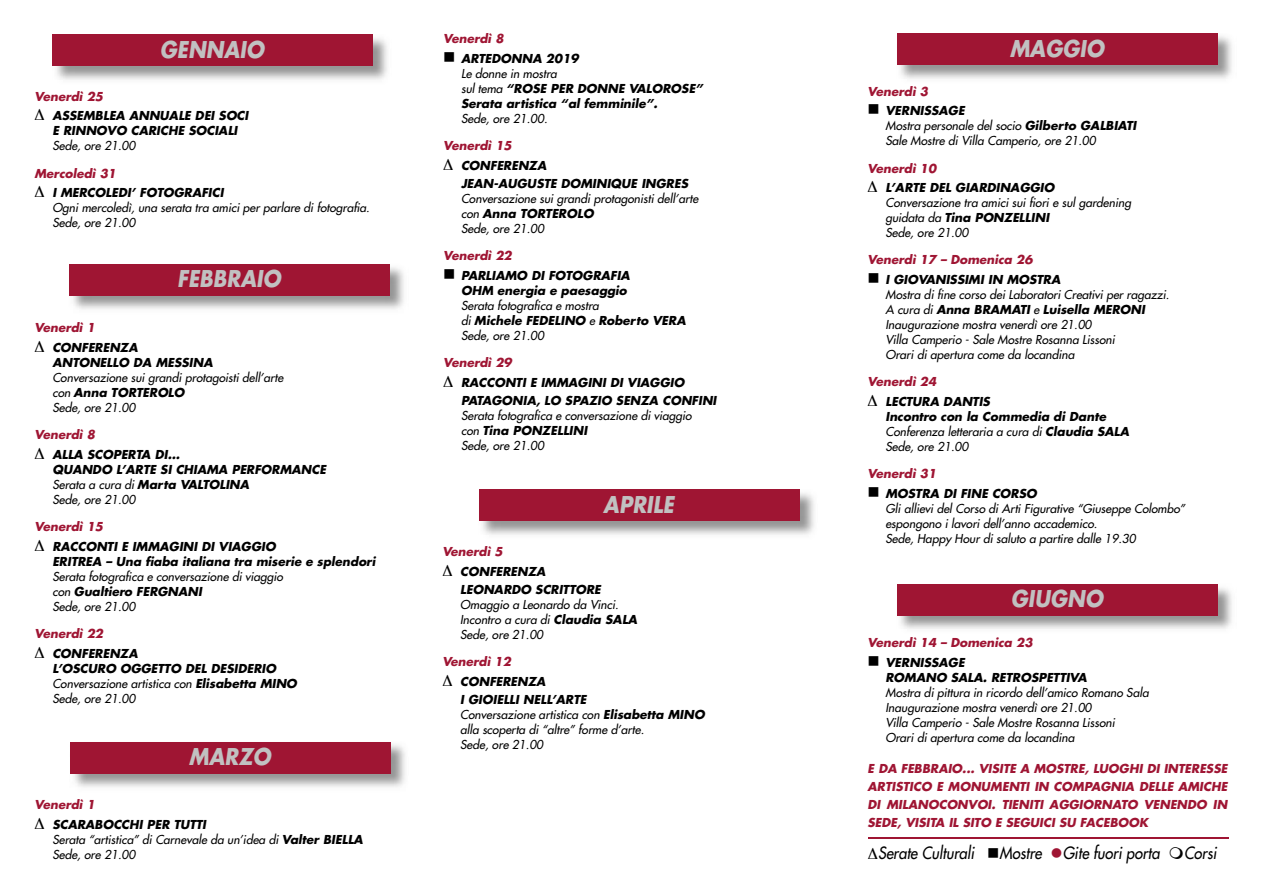
<style>
.page{position:relative;width:1263px;height:893px;background:#fff}
.page>*{position:absolute;margin:0;border:0;box-sizing:border-box;transform-origin:0 0}
.t1{font:italic 700 22.5px "Futura";color:#c1c1c1;scale:.9 1}
.t2{font:italic 16.5px "Futura";color:#000;scale:.9 1}
.t3{font:italic 12px/15px "Futura";color:#000}
.t4{font:italic 700 12px/15px "Futura";color:#000}
.t5{font:italic 700 12px/18px "Futura";color:#9f1533;text-align:justify}
.s1{font-weight:700}
.s2{font-weight:400}
.s3{color:#9f1533}
</style>
<div class="page">
<hr style="left:868px;top:837px;width:361px;height:1px;background:#9f1533">
<img style="left:52px;top:34px;width:335px;height:46px">
<div style="left:53px;top:35px;width:320px;height:31px;background:#9f1533"></div>
<img style="left:69px;top:267px;width:335px;height:42px">
<div style="left:69px;top:264px;width:321px;height:31px;background:#9f1533"></div>
<img style="left:70px;top:744px;width:335px;height:43px">
<div style="left:70px;top:742px;width:321px;height:31px;background:#9f1533"></div>
<img style="left:479px;top:489px;width:335px;height:46px">
<div style="left:479px;top:490px;width:321px;height:31px;background:#9f1533"></div>
<img style="left:897px;top:33px;width:335px;height:46px">
<div style="left:897px;top:34px;width:321px;height:31px;background:#9f1533"></div>
<img style="left:897px;top:588px;width:335px;height:41px">
<div style="left:897px;top:584px;width:321px;height:31px;background:#9f1533"></div>
<h1 class="t1" style="left:160px;top:33px;width:117px">GENNAIO</h1>
<p class="t5" style="left:35px;top:87px;width:70px">Venerdì 25</p>
<p class="t4" style="left:52px;top:108px;width:198px">ASSEMBLEA ANNUALE DEI SOCI<br>E RINNOVO CARICHE SOCIALI</p>
<p class="t3" style="left:52px;top:138px;width:84px">Sede, ore 21.00</p>
<p class="t5" style="left:35px;top:164px;width:83px">Mercoledì 31</p>
<p class="t4" style="left:52px;top:185px;width:173px">I MERCOLEDI’ FOTOGRAFICI</p>
<p class="t3" style="left:52px;top:200px;width:319px">Ogni mercoledì, una serata tra amici per parlare di fotografia.<br>Sede, ore 21.00</p>
<h1 class="t1" style="left:177px;top:263px;width:117px">FEBBRAIO</h1>
<p class="t5" style="left:35px;top:318px;width:62px">Venerdì 1</p>
<p class="t4" style="left:52px;top:340px;width:162px">CONFERENZA<br>ANTONELLO DA MESSINA</p>
<p class="t3" style="left:52px;top:370px;width:232px">Conversazione sui grandi protagoisti dell’arte con <span class="s1">Anna TORTEROLO<br></span>Sede, ore 21.00</p>
<p class="t5" style="left:35px;top:425px;width:62px">Venerdì 8</p>
<p class="t4" style="left:52px;top:447px;width:275px">ALLA SCOPERTA DI...<br>QUANDO L’ARTE SI CHIAMA PERFORMANCE<br><span class="s2">Serata a cura di</span> Marta VALTOLINA<br><span class="s2">Sede, ore 21.00</span></p>
<p class="t5" style="left:35px;top:517px;width:70px">Venerdì 15</p>
<p class="t4" style="left:52px;top:539px;width:324px">RACCONTI E IMMAGINI DI VIAGGIO<br>ERITREA – Una fiaba italiana tra miserie e splendori</p>
<p class="t3" style="left:52px;top:569px;width:232px">Serata fotografica e conversazione di viaggio con <span class="s1">Gualtiero FERGNANI<br></span>Sede, ore 21.00</p>
<p class="t5" style="left:35px;top:624px;width:70px">Venerdì 22</p>
<p class="t4" style="left:52px;top:645px;width:246px">CONFERENZA<br>L’OSCURO OGGETTO DEL DESIDERIO<br><span class="s2">Conversazione artistica con</span> Elisabetta MINO<br><span class="s2">Sede, ore 21.00</span></p>
<h1 class="t1" style="left:189px;top:741px;width:92px">MARZO</h1>
<p class="t5" style="left:35px;top:795px;width:62px">Venerdì 1</p>
<p class="t3" style="left:52px;top:817px;width:312px"><span class="s1">SCARABOCCHI PER TUTTI<br></span>Serata “artistica” di Carnevale da un’idea di <span class="s1">Valter BIELLA<br></span>Sede, ore 21.00</p>
<p class="t5" style="left:443px;top:30px;width:62px">Venerdì 8</p>
<p class="t4" style="left:461px;top:51px;width:243px;text-indent:-18px">■ ARTEDONNA 2019<br><span class="s2">Le donne in mostra<br>sul tema</span> “ROSE PER DONNE VALOROSE”<br>Serata artistica “al femminile”.</p>
<p class="t3" style="left:461px;top:111px;width:88px">Sede, ore 21.00.</p>
<p class="t5" style="left:443px;top:137px;width:70px">Venerdì 15</p>
<p class="t4" style="left:461px;top:156px;width:228px;line-height:18px">CONFERENZA<br>JEAN-AUGUSTE DOMINIQUE INGRES</p>
<p class="t3" style="left:461px;top:191px;width:239px">Conversazione sui grandi protagonisti dell’arte con <span class="s1">Anna TORTEROLO<br></span>Sede, ore 21.00</p>
<p class="t5" style="left:443px;top:247px;width:70px">Venerdì 22</p>
<p class="t4" style="left:443px;top:268px;width:188px;text-align:right">■ PARLIAMO DI FOTOGRAFIA<br>OHM energia e paesaggio</p>
<p class="t3" style="left:461px;top:298px;width:226px">Serata fotografica e mostra<br>di <span class="s1">Michele FEDELINO</span> e <span class="s1">Roberto VERA<br></span>Sede, ore 21.00</p>
<p class="t5" style="left:443px;top:353px;width:70px">Venerdì 29</p>
<p class="t4" style="left:461px;top:373px;width:257px;line-height:18px">RACCONTI E IMMAGINI DI VIAGGIO<br>PATAGONIA, LO SPAZIO SENZA CONFINI</p>
<p class="t3" style="left:461px;top:408px;width:232px">Serata fotografica e conversazione di viaggio con <span class="s1">Tina PONZELLINI<br></span>Sede, ore 21.00</p>
<h1 class="t1" style="left:603px;top:488px;width:80px">APRILE</h1>
<p class="t5" style="left:442px;top:542px;width:62px">Venerdì 5</p>
<p class="t4" style="left:460px;top:562px;width:142px;line-height:18px">CONFERENZA<br>LEONARDO SCRITTORE</p>
<p class="t3" style="left:460px;top:597px;width:179px">Omaggio a Leonardo da Vinci.<br>Incontro a cura di <span class="s1">Claudia SALA<br></span>Sede, ore 21.00</p>
<p class="t5" style="left:442px;top:652px;width:70px">Venerdì 12</p>
<p class="t4" style="left:460px;top:672px;width:128px;line-height:18px">CONFERENZA<br>I GIOIELLI NELL’ARTE</p>
<p class="t3" style="left:460px;top:707px;width:246px">Conversazione artistica con <span class="s1">Elisabetta MINO </span>alla scoperta di “altre” forme d’arte.<br>Sede, ore 21.00</p>
<h1 class="t1" style="left:1010px;top:33px;width:106px">MAGGIO</h1>
<p class="t5" style="left:867px;top:82px;width:62px">Venerdì 3</p>
<p class="t3" style="left:885px;top:103px;width:252px;text-indent:-18px">■ <span class="s1">VERNISSAGE<br></span>Mostra personale del socio <span class="s1">Gilberto GALBIATI<br></span>Sale Mostre di Villa Camperio, ore 21.00</p>
<p class="t5" style="left:867px;top:159px;width:70px">Venerdì 10</p>
<p class="t4" style="left:885px;top:180px;width:170px">L’ARTE DEL GIARDINAGGIO</p>
<p class="t3" style="left:885px;top:195px;width:247px">Conversazione tra amici sui fiori e sul gardening guidata da <span class="s1">Tina PONZELLINI<br></span>Sede, ore 21.00</p>
<p class="t5" style="left:867px;top:251px;width:167px">Venerdì 17 – Domenica 26</p>
<p class="t3" style="left:885px;top:272px;width:285px;text-indent:-18px">■ <span class="s1">I GIOVANISSIMI IN MOSTRA<br></span>Mostra di fine corso dei Laboratori Creativi per ragazzi.<br>A cura di <span class="s1">Anna BRAMATI</span> e <span class="s1">Luisella MERONI </span>Inaugurazione mostra venerdì ore 21.00<br>Villa Camperio - Sale Mostre Rosanna Lissoni<br>Orari di apertura come da locandina</p>
<p class="t5" style="left:867px;top:373px;width:70px">Venerdì 24</p>
<p class="t4" style="left:885px;top:394px;width:245px">LECTURA DANTIS<br>Incontro con la Commedia di Dante<br><span class="s2">Conferenza letteraria a cura di</span> Claudia SALA<br><span class="s2">Sede, ore 21.00</span></p>
<p class="t5" style="left:867px;top:465px;width:70px">Venerdì 31</p>
<p class="t3" style="left:885px;top:486px;width:301px;text-indent:-18px">■ <span class="s1">MOSTRA DI FINE CORSO<br></span>Gli allievi del Corso di Arti Figurative “Giuseppe Colombo” espongono i lavori dell’anno accademico.<br>Sede, Happy Hour di saluto a partire dalle 19.30</p>
<h1 class="t1" style="left:1011px;top:583px;width:104px">GIUGNO</h1>
<p class="t5" style="left:867px;top:633px;width:167px">Venerdì 14 – Domenica 23</p>
<p class="t4" style="left:885px;top:654px;width:203px;text-indent:-18px">■ VERNISSAGE<br>ROMANO SALA. RETROSPETTIVA</p>
<p class="t3" style="left:885px;top:685px;width:265px">Mostra di pittura in ricordo dell’amico Romano Sala Inaugurazione mostra venerdì ore 21.00<br>Villa Camperio - Sale Mostre Rosanna Lissoni<br>Orari di apertura come da locandina</p>
<p class="t5" style="left:867px;top:759px;width:361px">E DA FEBBRAIO... VISITE A MOSTRE, LUOGHI DI INTERESSE ARTISTICO E MONUMENTI IN COMPAGNIA DELLE AMICHE DI MILANOCONVOI. TIENITI AGGIORNATO VENENDO IN SEDE, VISITA IL SITO E SEGUICI SU FACEBOOK</p>
<h2 class="t2" style="left:878px;top:842px;width:315px">Serate Culturali ■Mostre <span class="s3">●</span>Gite fuori porta</h2>
<h2 class="t2" style="left:1184px;top:842px;width:38px">Corsi</h2>
</div>
